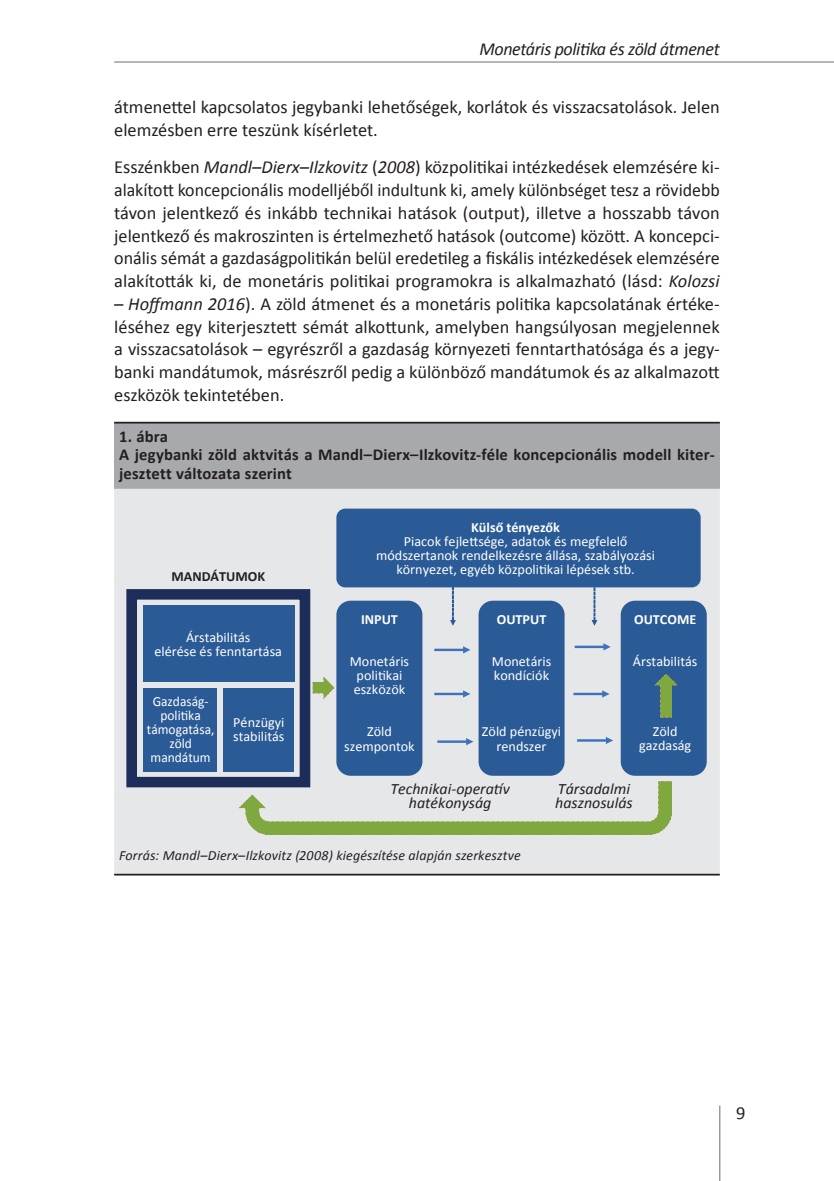
<style>
.page{position:relative;width:834px;height:1181px;background:#fff}
.page>*{position:absolute;margin:0;border:0;box-sizing:border-box;transform-origin:0 0}
.t1{font:18.38px/22.8px "Calibri";color:#231f20;text-align:justify}
.t2{font:italic 18.38px "Calibri";letter-spacing:-.02em;color:#231f20}
.t3{font:700 16.62px/18.4px "Calibri";letter-spacing:.01em;color:#231f20}
.t4{font:italic 15.75px/14px "Calibri";color:#231f20;text-align:center}
.t5{font:14px/14px "Calibri";color:#fff;text-align:center}
.t6{font:italic 14px "Calibri";letter-spacing:.01em;color:#231f20}
.t7{font:14px/14px "Calibri";color:#fff;text-align:center;scale:.96 1}
.t8{font:700 14px "Calibri";color:#fff}
.t9{font:700 14px "Calibri";color:#231f20}
.s1{font-style:italic}
</style>
<div class="page">
<hr style="left:114px;top:62px;width:719px;height:1px;background:#231f20">
<hr style="left:719px;top:1105px;width:1px;height:76px;background:#231f20">
<div style="left:114px;top:423px;width:605px;height:66px;background:#a8a9ad"></div>
<div style="left:114px;top:489px;width:605px;height:385px;background:#e6e7e9"></div>
<hr style="left:114px;top:422px;width:605px;height:1px;background:#231f20">
<hr style="left:114px;top:874px;width:605px;height:1px;background:#231f20">
<div style="left:336px;top:601px;width:86px;height:175px;background:#2a5b96;border-radius:14px"></div>
<div style="left:336px;top:508px;width:364px;height:79px;background:#2a5b96;border-radius:9px"></div>
<div style="left:620px;top:601px;width:86px;height:175px;background:#2a5b96;border-radius:14px"></div>
<div style="left:478px;top:601px;width:86px;height:175px;background:#2a5b96;border-radius:14px"></div>
<div style="left:126px;top:589px;width:184px;height:198px;border:11px solid #1c2d5a"></div>
<svg style="left:434px;top:646px;width:36px;height:7px"></svg>
<svg style="left:437px;top:738px;width:36px;height:7px"></svg>
<svg style="left:434px;top:690px;width:36px;height:7px"></svg>
<svg style="left:574px;top:643px;width:36px;height:7px"></svg>
<svg style="left:577px;top:737px;width:36px;height:7px"></svg>
<svg style="left:573px;top:690px;width:36px;height:7px"></svg>
<svg style="left:449px;top:587px;width:7px;height:40px"></svg>
<svg style="left:590px;top:587px;width:8px;height:40px"></svg>
<div style="left:143px;top:689px;width:73px;height:83px;background:#2a5b96"></div>
<div style="left:143px;top:605px;width:151px;height:77px;background:#2a5b96"></div>
<div style="left:223px;top:689px;width:71px;height:83px;background:#2a5b96"></div>
<svg style="left:313px;top:676px;width:21px;height:23px"></svg>
<svg style="left:239px;top:781px;width:432px;height:54px;background:#c5d2b7"></svg>
<svg style="left:654px;top:674px;width:23px;height:43px"></svg>
<p class="t2" style="left:479px;top:36px;width:242px">Monetáris politika és zöld átmenet</p>
<p class="t1" style="left:114px;top:96px;width:607px">átmenettel kapcsolatos jegybanki lehetőségek, korlátok és visszacsatolások. Jelen elemzésben erre teszünk kísérletet.</p>
<p class="t1" style="left:114px;top:156px;width:607px">Esszénkben <span class="s1">Mandl–Dierx–Ilzkovitz</span> (<span class="s1">2008</span>) közpolitikai intézkedések elemzésére ki&shy;alakított koncepcionális modelljéből indultunk ki, amely különbséget tesz a rövidebb távon jelentkező és inkább technikai hatások (output), illetve a hosszabb távon jelentkező és makroszinten is értelmezhető hatások (outcome) között. A koncepci&shy;onális sémát a gazdaságpolitikán belül eredetileg a fiskális intézkedések elemzésére alakították ki, de monetáris politikai programokra is alkalmazható (lásd: <span class="s1">Kolozsi</span></p>
<p class="t1" style="left:114px;top:292px;width:607px"><span class="s1">– Hoffmann 2016</span>). A zöld átmenet és a monetáris politika kapcsolatának értéke&shy;léséhez egy kiterjesztett sémát alkottunk, amelyben hangsúlyosan megjelennek a visszacsatolások – egyrészről a gazdaság környezeti fenntarthatósága és a jegy&shy;banki mandátumok, másrészről pedig a különböző mandátumok és az alkalmazott eszközök tekintetében.</p>
<p class="t3" style="left:119px;top:427px;width:597px">1. ábra<br>A jegybanki zöld aktvitás a Mandl–Dierx–Ilzkovitz-féle koncepcionális modell kiter&shy;jesztett változata szerint</p>
<p class="t9" style="left:171px;top:567px;width:95px">MANDÁTUMOK</p>
<p class="t5" style="left:154px;top:630px;width:129px">Árstabilitás<br>elérése és fenntartása</p>
<p class="t7" style="left:147px;top:694px;width:72px">Gazdaság&shy;politika támogatása, zöld mandátum</p>
<p class="t5" style="left:233px;top:715px;width:53px;text-align:left">Pénzügyi stabilitás</p>
<p class="t8" style="left:471px;top:518px;width:90px">Külső tényezők</p>
<p class="t5" style="left:376px;top:534px;width:280px">Piacok fejlettsége, adatok és megfelelő módszertanok rendelkezésre állása, szabályozási környezet, egyéb közpolitikai lépések stb.</p>
<p class="t8" style="left:361px;top:611px;width:38px">INPUT</p>
<p class="t5" style="left:350px;top:655px;width:61px;text-align:left">Monetáris politikai eszközök</p>
<p class="t5" style="left:344px;top:725px;width:72px">Zöld szempontok</p>
<p class="t8" style="left:634px;top:611px;width:64px">OUTCOME</p>
<p class="t5" style="left:633px;top:655px;width:66px">Árstabilitás</p>
<p class="t8" style="left:496px;top:611px;width:51px">OUTPUT</p>
<p class="t5" style="left:492px;top:655px;width:61px;text-align:left">Monetáris kondíciók</p>
<p class="t5" style="left:482px;top:725px;width:81px">Zöld pénzügyi rendszer</p>
<p class="t4" style="left:390px;top:781px;width:121px">Technikai-operatív hatékonyság</p>
<p class="t4" style="left:555px;top:781px;width:79px;text-align:left">Társadalmi hasznosulás</p>
<p class="t5" style="left:639px;top:725px;width:54px">Zöld gazdaság</p>
<p class="t6" style="left:119px;top:846px;width:403px">Forrás: Mandl–Dierx–Ilzkovitz (2008) kiegészítése alapján szerkesztve</p>
<p class="t1" style="left:736px;top:1102px;width:11px">9</p>
</div>
